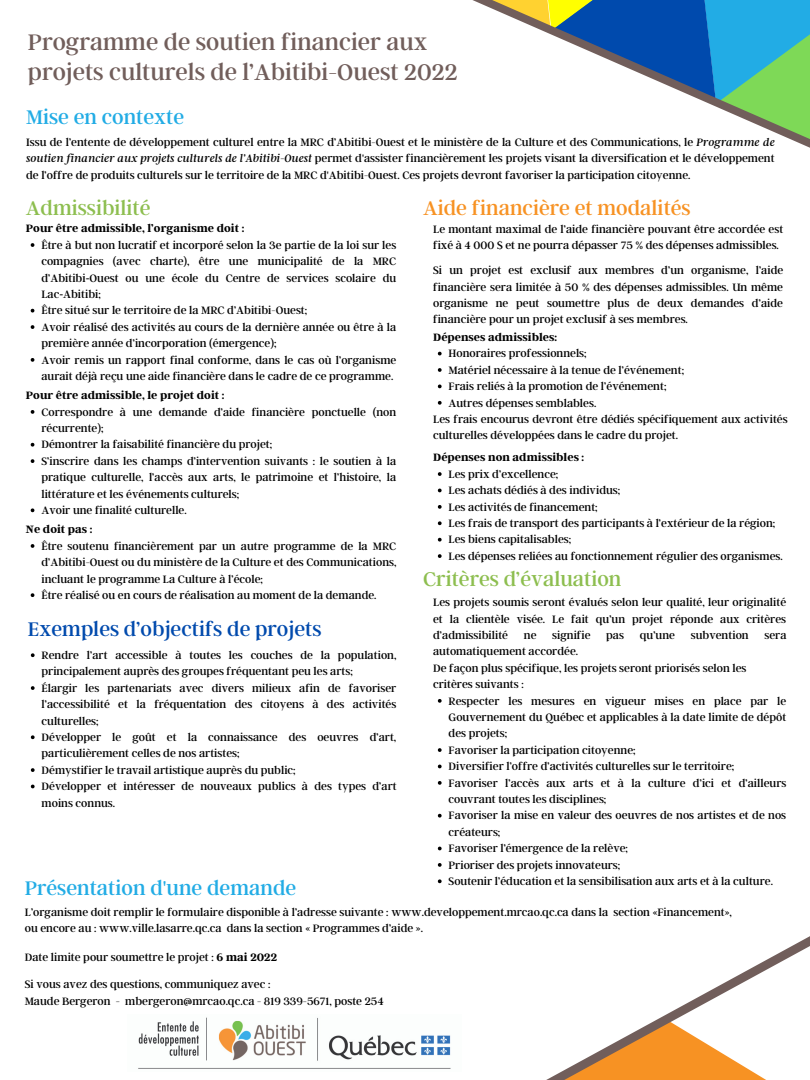
<style>
.page{position:relative;width:810px;height:1080px;background:#fff}
.page>*{position:absolute;margin:0;border:0;box-sizing:border-box;transform-origin:0 0}
.t1{font:25px/30.5px "Argent CF";color:#715e5b}
.t2{font:21.88px "Argent CF";color:#22ace5}
.t3{font:21.88px "Argent CF";color:#8dbe4f}
.t4{font:21.88px "Argent CF";color:#004aad}
.t5{font:21.88px "Argent CF";color:#f79223}
.t6{font:11.88px/16.4px "Argent CF";color:#000}
.t7{font:700 11.88px "Argent CF";color:#000}
.s1{font-style:italic}
.s2{font-family:"Noto Sans"}
.s3{font-weight:700}
</style>
<div class="page">
<svg style="left:472px;top:0;width:338px;height:148px"></svg>
<svg style="left:546px;top:936px;width:264px;height:144px"></svg>
<svg style="left:31px;top:243px;width:3px;height:4px"></svg>
<svg style="left:31px;top:309px;width:3px;height:4px"></svg>
<svg style="left:31px;top:325px;width:3px;height:4px"></svg>
<svg style="left:31px;top:358px;width:3px;height:4px"></svg>
<svg style="left:31px;top:410px;width:3px;height:4px"></svg>
<svg style="left:31px;top:443px;width:3px;height:4px"></svg>
<svg style="left:31px;top:459px;width:3px;height:4px"></svg>
<svg style="left:31px;top:508px;width:3px;height:4px"></svg>
<svg style="left:31px;top:544px;width:3px;height:4px"></svg>
<svg style="left:31px;top:593px;width:3px;height:4px"></svg>
<svg style="left:438px;top:352px;width:4px;height:3px"></svg>
<svg style="left:438px;top:368px;width:4px;height:4px"></svg>
<svg style="left:438px;top:385px;width:4px;height:3px"></svg>
<svg style="left:438px;top:401px;width:4px;height:4px"></svg>
<svg style="left:438px;top:472px;width:4px;height:4px"></svg>
<svg style="left:438px;top:489px;width:4px;height:3px"></svg>
<svg style="left:438px;top:505px;width:4px;height:4px"></svg>
<svg style="left:438px;top:521px;width:4px;height:4px"></svg>
<svg style="left:438px;top:538px;width:4px;height:4px"></svg>
<svg style="left:438px;top:554px;width:4px;height:4px"></svg>
<svg style="left:438px;top:699px;width:4px;height:4px"></svg>
<svg style="left:438px;top:748px;width:4px;height:4px"></svg>
<svg style="left:438px;top:765px;width:4px;height:3px"></svg>
<svg style="left:438px;top:781px;width:4px;height:4px"></svg>
<svg style="left:438px;top:814px;width:4px;height:4px"></svg>
<svg style="left:438px;top:847px;width:4px;height:3px"></svg>
<svg style="left:438px;top:863px;width:4px;height:4px"></svg>
<svg style="left:438px;top:879px;width:4px;height:4px"></svg>
<img style="left:138px;top:1017px;width:313px;height:52px">
<svg style="left:31px;top:653px;width:4px;height:4px"></svg>
<svg style="left:31px;top:686px;width:4px;height:4px"></svg>
<svg style="left:31px;top:735px;width:4px;height:4px"></svg>
<svg style="left:31px;top:768px;width:4px;height:4px"></svg>
<svg style="left:31px;top:785px;width:4px;height:3px"></svg>
<p class="t1" style="left:28px;top:25px;width:431px">Programme de soutien financier aux projets culturels de l’Abitibi-Ouest 2022</p>
<p class="t2" style="left:26px;top:102px;width:160px">Mise en contexte</p>
<p class="t6" style="left:26px;top:133px;width:750px;text-align:justify">Issu de l’entente de développement culturel entre la MRC d’Abitibi-Ouest et le ministère de la Culture et des Communications, le <span class="s1">Programme de soutien financier aux projets culturels de l’Abitibi-Ouest</span> permet d'assister financièrement les projets visant la diversification et le développement de l’offre de produits culturels sur le territoire de la MRC d'Abitibi-Ouest. Ces projets devront favoriser la participation citoyenne.</p>
<p class="t3" style="left:26px;top:194px;width:126px">Admissibilité</p>
<p class="t7" style="left:26px;top:221px;width:220px">Pour être admissible, l’organisme doit :</p>
<p class="t6" style="left:41px;top:236px;width:356px;text-align:justify">Être à but non lucratif et incorporé selon la 3e partie de la loi sur les compagnies (avec charte), être une municipalité de la MRC d’Abitibi<span class="s2">‑</span>Ouest ou une école du Centre de services scolaire du Lac<span class="s2">‑</span>Abitibi;</p>
<p class="t6" style="left:41px;top:302px;width:267px">Être situé sur le territoire de la MRC d’Abitibi-Ouest;</p>
<p class="t6" style="left:41px;top:318px;width:356px">Avoir réalisé des activités au cours de la dernière année ou être à la première année d’incorporation (émergence);</p>
<p class="t6" style="left:41px;top:351px;width:356px">Avoir remis un rapport final conforme, dans le cas où l’organisme aurait déjà reçu une aide financière dans le cadre de ce programme.</p>
<p class="t6" style="left:41px;top:403px;width:356px">Correspondre à une demande d’aide financière ponctuelle (non récurrente);</p>
<p class="t6" style="left:41px;top:436px;width:232px">Démontrer la faisabilité financière du projet;</p>
<p class="t6" style="left:41px;top:452px;width:356px;text-align:justify">S’inscrire dans les champs d’intervention suivants : le soutien à la pratique culturelle, l’accès aux arts, le patrimoine et l’histoire, la littérature et les événements culturels;</p>
<p class="t6" style="left:41px;top:502px;width:147px">Avoir une finalité culturelle.</p>
<p class="t6" style="left:41px;top:537px;width:357px;text-align:justify">Être soutenu financièrement par un autre programme de la MRC d’Abitibi-Ouest ou du ministère de la Culture et des Communications, incluant le programme La Culture à l’école;</p>
<p class="t6" style="left:41px;top:586px;width:337px">Être réalisé ou en cours de réalisation au moment de la demande.</p>
<p class="t7" style="left:26px;top:388px;width:200px">Pour être admissible, le projet doit :</p>
<p class="t7" style="left:26px;top:522px;width:68px">Ne doit pas :</p>
<p class="t4" style="left:28px;top:615px;width:295px">Exemples d’objectifs de projets</p>
<p class="t6" style="left:42px;top:646px;width:356px">Rendre l’art accessible à toutes les couches de la population, principalement auprès des groupes fréquentant peu les arts;</p>
<p class="t6" style="left:42px;top:679px;width:356px;text-align:justify">Élargir les partenariats avec divers milieux afin de favoriser l’accessibilité et la fréquentation des citoyens à des activités culturelles;</p>
<p class="t6" style="left:42px;top:728px;width:356px">Développer le goût et la connaissance des oeuvres d’art, particulièrement celles de nos artistes;</p>
<p class="t6" style="left:42px;top:761px;width:256px">Démystifier le travail artistique auprès du public;</p>
<p class="t6" style="left:42px;top:778px;width:357px">Développer et intéresser de nouveaux publics à des types d’art moins connus.</p>
<p class="t2" style="left:25px;top:874px;width:273px">Présentation d'une demande</p>
<p class="t5" style="left:423px;top:194px;width:269px">Aide financière et modalités</p>
<p class="t6" style="left:433px;top:220px;width:352px">Le montant maximal de l’aide financière pouvant être accordée est fixé à 4 000 $ et ne pourra dépasser 75 % des dépenses admissibles.</p>
<p class="t6" style="left:433px;top:262px;width:352px;text-align:justify">Si un projet est exclusif aux membres d’un organisme, l’aide financière sera limitée à 50 % des dépenses admissibles. Un même organisme ne peut soumettre plus de deux demandes d’aide financière pour un projet exclusif à ses membres.</p>
<p class="t7" style="left:433px;top:329px;width:126px">Dépenses admissibles:</p>
<p class="t6" style="left:449px;top:345px;width:140px">Honoraires professionnels;</p>
<p class="t6" style="left:449px;top:361px;width:237px">Matériel nécessaire à la tenue de l’événement;</p>
<p class="t6" style="left:449px;top:378px;width:219px">Frais reliés à la promotion de l’événement;</p>
<p class="t6" style="left:449px;top:394px;width:149px">Autres dépenses semblables.</p>
<p class="t6" style="left:433px;top:410px;width:356px">Les frais encourus devront être dédiés spécifiquement aux activités culturelles développées dans le cadre du projet.</p>
<p class="t7" style="left:433px;top:450px;width:153px">Dépenses non admissibles :</p>
<p class="t6" style="left:449px;top:465px;width:111px">Les prix d’excellence;</p>
<p class="t6" style="left:449px;top:482px;width:173px">Les achats dédiés à des individus;</p>
<p class="t6" style="left:449px;top:498px;width:151px">Les activités de financement;</p>
<p class="t6" style="left:449px;top:514px;width:328px">Les frais de transport des participants à l’extérieur de la région;</p>
<p class="t6" style="left:449px;top:531px;width:124px">Les biens capitalisables;</p>
<p class="t6" style="left:449px;top:547px;width:336px">Les dépenses reliées au fonctionnement régulier des organismes.</p>
<p class="t3" style="left:423px;top:565px;width:200px">Critères d’évaluation</p>
<p class="t6" style="left:433px;top:594px;width:355px;text-align:justify">Les projets soumis seront évalués selon leur qualité, leur originalité et la clientèle visée. Le fait qu’un projet réponde aux critères d’admissibilité</p>
<p class="t6" style="left:524px;top:626px;width:14px">ne</p>
<p class="t6" style="left:552px;top:626px;width:40px">signifie</p>
<p class="t6" style="left:606px;top:626px;width:19px">pas</p>
<p class="t6" style="left:640px;top:626px;width:37px">qu’une</p>
<p class="t6" style="left:691px;top:626px;width:59px">subvention</p>
<p class="t6" style="left:764px;top:626px;width:24px">sera</p>
<p class="t6" style="left:433px;top:643px;width:146px">automatiquement accordée.</p>
<p class="t6" style="left:433px;top:659px;width:315px">De façon plus spécifique, les projets seront priorisés selon les critères suivants :</p>
<p class="t6" style="left:449px;top:692px;width:339px;text-align:justify">Respecter les mesures en vigueur mises en place par le Gouvernement du Québec et applicables à la date limite de dépôt des projets;</p>
<p class="t6" style="left:449px;top:741px;width:188px">Favoriser la participation citoyenne;</p>
<p class="t6" style="left:449px;top:758px;width:287px">Diversifier l’offre d’activités culturelles sur le territoire;</p>
<p class="t6" style="left:449px;top:774px;width:339px">Favoriser l’accès aux arts et à la culture d’ici et d’ailleurs couvrant toutes les disciplines;</p>
<p class="t6" style="left:449px;top:807px;width:339px">Favoriser la mise en valeur des oeuvres de nos artistes et de nos créateurs;</p>
<p class="t6" style="left:449px;top:840px;width:181px">Favoriser l’émergence de la relève;</p>
<p class="t6" style="left:449px;top:856px;width:173px">Prioriser des projets innovateurs;</p>
<p class="t6" style="left:449px;top:872px;width:326px">Soutenir l’éducation et la sensibilisation aux arts et à la culture.</p>
<p class="t6" style="left:25px;top:903px;width:709px">L’organisme doit remplir le formulaire disponible à l’adresse suivante : www.developpement.mrcao.qc.ca dans la section «Financement»,</p>
<p class="t6" style="left:25px;top:920px;width:400px">ou encore au : www.ville.lasarre.qc.ca dans la section « Programmes d’aide ».</p>
<p class="t6" style="left:25px;top:948px;width:254px">Date limite pour soumettre le projet : <span class="s3">6 mai 2022</span></p>
<p class="t6" style="left:25px;top:976px;width:247px">Si vous avez des questions, communiquez avec :</p>
<p class="t6" style="left:25px;top:992px;width:360px">Maude Bergeron - mbergeron@mrcao.qc.ca - 819 339-5671, poste 254</p>
</div>
